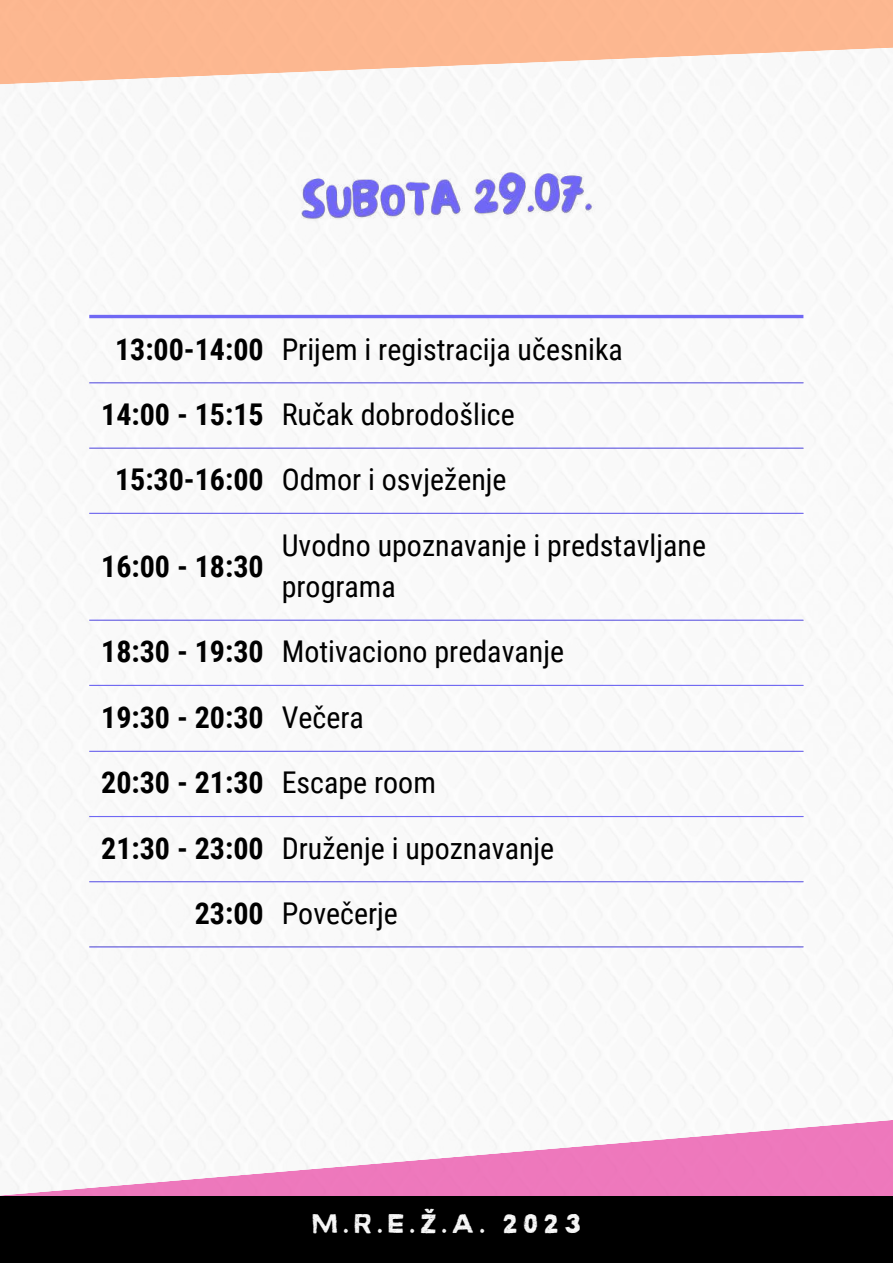
<style>
.page{position:relative;width:893px;height:1264px;background:#fff}
.page>*{position:absolute;margin:0;border:0;box-sizing:border-box;transform-origin:0 0}
.t1{font:30px/41.5px "Roboto Condensed";color:#000}
.t2{font:700 30px "Roboto Condensed";color:#000}
.t3{font:27px "MACABRODANGER";color:#fcfcfc}
.s1{font-weight:700}
.s2{font-weight:400}
</style>
<div class="page">
<hr style="left:89px;top:382px;width:714px;height:1px;background:#7068f4">
<hr style="left:89px;top:447px;width:714px;height:1px;background:#7068f4">
<hr style="left:89px;top:513px;width:714px;height:1px;background:#7068f4">
<hr style="left:89px;top:619px;width:714px;height:1px;background:#7068f4">
<hr style="left:89px;top:684px;width:714px;height:2px;background:#7068f4">
<hr style="left:89px;top:750px;width:714px;height:2px;background:#7068f4">
<hr style="left:89px;top:816px;width:714px;height:1px;background:#7068f4">
<hr style="left:89px;top:881px;width:714px;height:1px;background:#7068f4">
<hr style="left:89px;top:946px;width:714px;height:1px;background:#7068f4">
<hr style="left:89px;top:315px;width:714px;height:3px;background:#7068f4">
<img style="left:295px;top:156px;width:302px;height:95px">
<svg style="left:0;top:0;width:892px;height:89px;fill:#fcb790"></svg>
<svg style="left:0;top:1113px;width:892px;height:83px;fill:#f6f6f6"></svg>
<div style="left:0;top:1196px;width:892px;height:66px;background:#000"></div>
<p class="t1" style="left:115px;top:329px;width:509px"><span class="s1">13:00-14:00</span> Prijem i registracija učesnika</p>
<p class="t1" style="left:101px;top:394px;width:415px"><span class="s1">14:00 - 15:15</span> Ručak dobrodošlice</p>
<p class="t1" style="left:115px;top:459px;width:393px"><span class="s1">15:30-16:00</span> Odmor i osvježenje</p>
<p class="t1" style="left:282px;top:524px;width:426px">Uvodno upoznavanje i predstavljane programa</p>
<p class="t1" style="left:101px;top:631px;width:464px"><span class="s1">18:30 - 19:30</span> Motivaciono predavanje</p>
<p class="t2" style="left:101px;top:699px;width:264px">19:30 - 20:30 <span class="s2">Večera</span></p>
<p class="t2" style="left:101px;top:549px;width:164px">16:00 - 18:30</p>
<p class="t2" style="left:101px;top:765px;width:336px">20:30 - 21:30 <span class="s2">Escape room</span></p>
<p class="t1" style="left:101px;top:827px;width:454px"><span class="s1">21:30 - 23:00</span> Druženje i upoznavanje</p>
<p class="t1" style="left:195px;top:892px;width:205px"><span class="s1">23:00</span> Povečerje</p>
<p class="t3" style="left:311px;top:1212px;width:271px">M.R.E.Ž.A. 2023</p>
</div>
